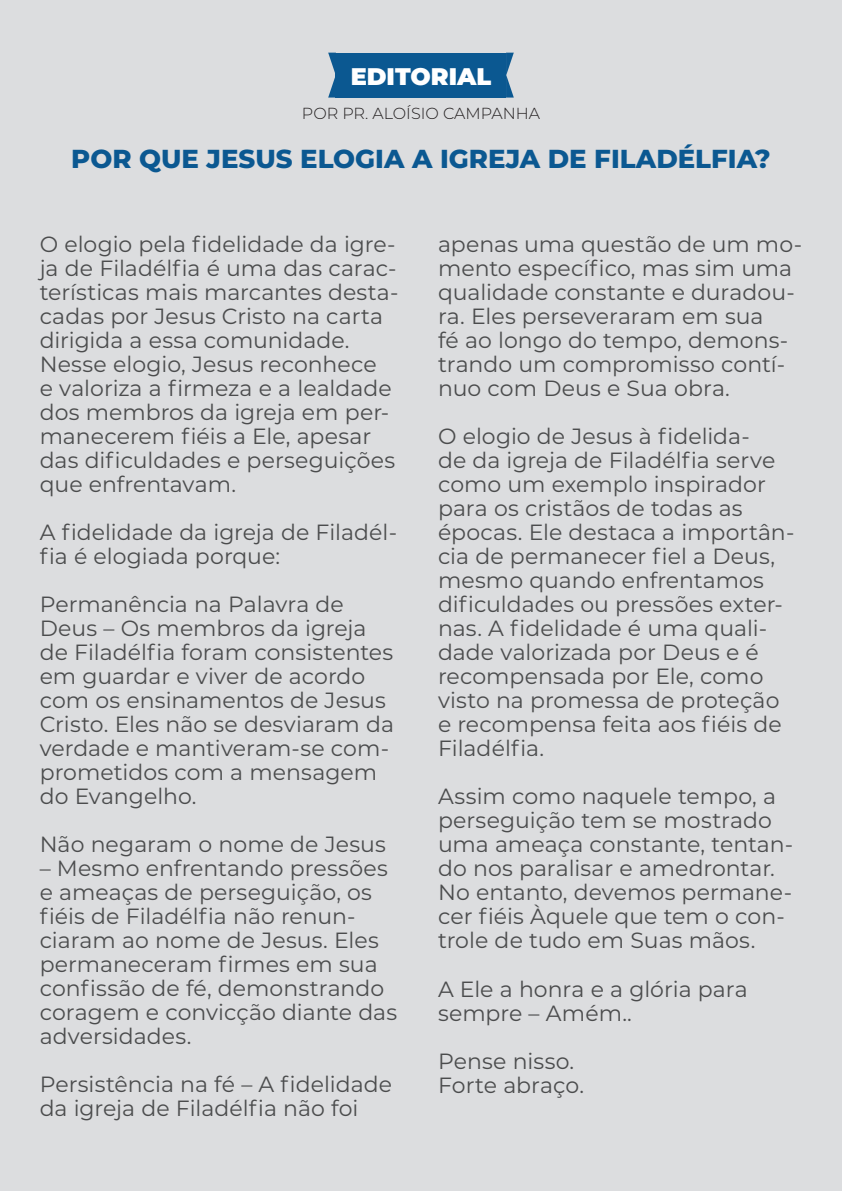
<style>
.page{position:relative;width:842px;height:1191px;background:#dcdddf}
.page>*{position:absolute;margin:0;border:0;box-sizing:border-box;transform-origin:0 0}
.t1{font:800 26px "Montserrat";color:#0b5891}
.t2{font:900 24px "Montserrat";color:#fff}
.t3{font:22px/24px "Montserrat";color:#4b4c4d}
.t4{font:300 16px "Montserrat";color:#231f20}
</style>
<div class="page">
<div style="left:336px;top:53px;width:170px;height:45px;background:#0b5891"></div>
<svg style="left:328px;top:53px;width:8px;height:45px"></svg>
<svg style="left:506px;top:53px;width:8px;height:45px"></svg>
<p class="t2" style="left:351px;top:58px;width:142px">EDITORIAL</p>
<p class="t4" style="left:302px;top:102px;width:240px">POR PR. ALOÍSIO CAMPANHA</p>
<p class="t1" style="left:71px;top:140px;width:701px">POR QUE JESUS ELOGIA A IGREJA DE FILADÉLFIA?</p>
<p class="t3" style="left:40px;top:231px;width:360px">O elogio pela fidelidade da igre&shy;ja de Filadélfia é uma das carac&shy;terísticas mais marcantes desta&shy;cadas por Jesus Cristo na carta dirigida a essa comunidade.<br>Nesse elogio, Jesus reconhece<br>e valoriza a firmeza e a lealdade dos membros da igreja em per&shy;manecerem fiéis a Ele, apesar das dificuldades e perseguições que enfrentavam.</p>
<p class="t3" style="left:40px;top:519px;width:359px">A fidelidade da igreja de Filadél&shy;fia é elogiada porque:</p>
<p class="t3" style="left:40px;top:591px;width:356px">Permanência na Palavra de<br>Deus – Os membros da igreja de Filadélfia foram consistentes em guardar e viver de acordo com os ensinamentos de Jesus<br>Cristo. Eles não se desviaram da verdade e mantiveram-se com&shy;prometidos com a mensagem do Evangelho.</p>
<p class="t3" style="left:40px;top:831px;width:348px">Não negaram o nome de Jesus</p>
<p class="t3" style="left:40px;top:855px;width:359px">– Mesmo enfrentando pressões e ameaças de perseguição, os fiéis de Filadélfia não renun&shy;ciaram ao nome de Jesus. Eles permaneceram firmes em sua confissão de fé, demonstrando coragem e convicção diante das adversidades.</p>
<p class="t3" style="left:40px;top:1071px;width:354px">Persistência na fé – A fidelidade da igreja de Filadélfia não foi</p>
<p class="t3" style="left:438px;top:231px;width:366px">apenas uma questão de um mo&shy;mento específico, mas sim uma qualidade constante e duradou&shy;ra. Eles perseveraram em sua<br>fé ao longo do tempo, demons&shy;trando um compromisso contí&shy;nuo com Deus e Sua obra.</p>
<p class="t3" style="left:438px;top:424px;width:358px">O elogio de Jesus à fidelida-<br>de da igreja de Filadélfia serve como um exemplo inspirador para os cristãos de todas as épocas. Ele destaca a importân&shy;cia de permanecer fiel a Deus, mesmo quando enfrentamos dificuldades ou pressões exter&shy;nas. A fidelidade é uma quali&shy;dade valorizada por Deus e é recompensada por Ele, como visto na promessa de proteção e recompensa feita aos fiéis de<br>Filadélfia.</p>
<p class="t3" style="left:438px;top:784px;width:357px">Assim como naquele tempo, a perseguição tem se mostrado uma ameaça constante, tentan&shy;do nos paralisar e amedrontar.<br>No entanto, devemos permane&shy;cer fiéis Àquele que tem o con&shy;trole de tudo em Suas mãos.</p>
<p class="t3" style="left:438px;top:976px;width:311px">A Ele a honra e a glória para sempre – Amém..</p>
<p class="t3" style="left:438px;top:1048px;width:148px">Pense nisso.<br>Forte abraço.</p>
</div>
